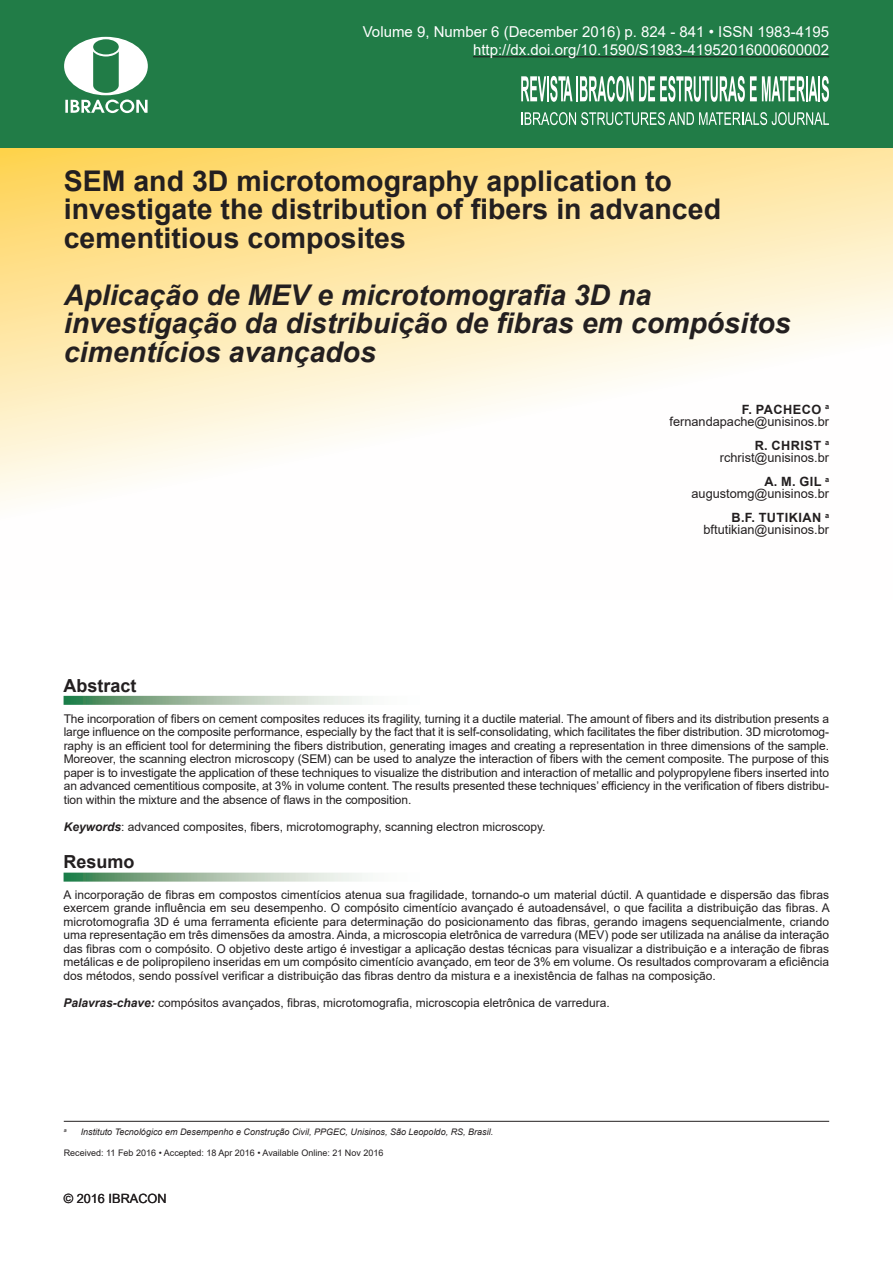
<style>
.page{position:relative;width:893px;height:1263px;background:#fff}
.page>*{position:absolute;margin:0;border:0;box-sizing:border-box;transform-origin:0 0}
.t1{font:700 28.5px/28.5px "Arial";color:#231f20}
.t2{font:italic 700 28.5px/28.5px "Arial";color:#231f20}
.t3{font:700 18px "Arial";color:#231f20}
.t4{font:15px/18px "Arial";color:#fff;text-align:right}
.t5{font:12.75px/12px "Arial";color:#231f20;text-align:right}
.t6{font:12px/13.5px "Arial";color:#231f20;text-align:justify}
.t7{font:italic 9px "Arial";color:#231f20}
.t8{font:9px "Arial";color:#231f20}
.t9{font:italic 5.25px "Arial";color:#231f20}
.s1{font-weight:700}
.s2{font-weight:700;font-style:italic}
</style>
<div class="page">
<svg style="left:0;top:148px;width:893px;height:355px"></svg>
<div style="left:0;top:0;width:893px;height:148px;background:#217c47"></div>
<svg style="left:64px;top:37px;width:84px;height:76px"></svg>
<svg style="left:521px;top:76px;width:51px;height:26px"></svg>
<hr style="left:576px;top:76px;width:2px;height:25px;background:#fff">
<svg style="left:580px;top:76px;width:249px;height:26px"></svg>
<svg style="left:521px;top:112px;width:308px;height:13px"></svg>
<hr style="left:473px;top:56px;width:356px;height:1px;background:#231f20">
<hr style="left:64px;top:1121px;width:765px;height:1px;background:#231f20">
<svg style="left:64px;top:696px;width:299px;height:9px;background:#a3c0a8"></svg>
<svg style="left:64px;top:873px;width:299px;height:9px;background:#a6c1aa"></svg>
<p class="t4" style="left:363px;top:23px;width:468px">Volume 9, Number 6 (December 2016) p. 824 - 841 • ISSN 1983-4195 http://dx.doi.org/10.1590/S1983-41952016000600002</p>
<h1 class="t1" style="left:64px;top:167px;width:659px">SEM and 3D microtomography application to investigate the distribution of fibers in advanced cementitious composites</h1>
<h1 class="t2" style="left:64px;top:281px;width:728px">Aplicação de MEV e microtomografia 3D na investigação da distribuição de fibras em compósitos cimentícios avançados</h1>
<h2 class="t3" style="left:64px;top:672px;width:75px">Abstract</h2>
<p class="t5" style="left:669px;top:403px;width:161px"><span class="s1">F. PACHECO</span> <sup>a </sup>fernandapache@unisinos.br</p>
<p class="t5" style="left:720px;top:439px;width:111px"><span class="s1">R. CHRIST</span> <sup>a </sup>rchrist@unisinos.br</p>
<p class="t5" style="left:691px;top:475px;width:139px"><span class="s1">A. M. GIL</span> <sup>a </sup>augustomg@unisinos.br</p>
<p class="t5" style="left:704px;top:511px;width:127px"><span class="s1">B.F. TUTIKIAN</span> <sup>a </sup>bftutikian@unisinos.br</p>
<p class="t6" style="left:64px;top:712px;width:767px">The incorporation of fibers on cement composites reduces its fragility, turning it a ductile material. The amount of fibers and its distribution presents a large influence on the composite performance, especially by the fact that it is self-consolidating, which facilitates the fiber distribution. 3D microtomog&shy;raphy is an efficient tool for determining the fibers distribution, generating images and creating a representation in three dimensions of the sample.<br>Moreover, the scanning electron microscopy (SEM) can be used to analyze the interaction of fibers with the cement composite. The purpose of this paper is to investigate the application of these techniques to visualize the distribution and interaction of metallic and polypropylene fibers inserted into an advanced cementitious composite, at 3% in volume content. The results presented these techniques’ efficiency in the verification of fibers distribu&shy;tion within the mixture and the absence of flaws in the composition.</p>
<p class="t6" style="left:64px;top:820px;width:483px"><span class="s2">Keywords</span>: advanced composites, fibers, microtomography, scanning electron microscopy.</p>
<h2 class="t3" style="left:64px;top:849px;width:73px">Resumo</h2>
<p class="t6" style="left:64px;top:888px;width:768px">A incorporação de fibras em compostos cimentícios atenua sua fragilidade, tornando-o um material dúctil. A quantidade e dispersão das fibras exercem grande influência em seu desempenho. O compósito cimentício avançado é autoadensável, o que facilita a distribuição das fibras. A microtomografia 3D é uma ferramenta eficiente para determinação do posicionamento das fibras, gerando imagens sequencialmente, criando uma representação em três dimensões da amostra. Ainda, a microscopia eletrônica de varredura (MEV) pode ser utilizada na análise da interação das fibras com o compósito. O objetivo deste artigo é investigar a aplicação destas técnicas para visualizar a distribuição e a interação de fibras metálicas e de polipropileno inseridas em um compósito cimentício avançado, em teor de 3% em volume. Os resultados comprovaram a eficiência dos métodos, sendo possível verificar a distribuição das fibras dentro da mistura e a inexistência de falhas na composição.</p>
<p class="t6" style="left:64px;top:996px;width:548px"><span class="s2">Palavras-chave:</span> compósitos avançados, fibras, microtomografia, microscopia eletrônica de varredura.</p>
<p class="t9" style="left:64px;top:1126px;width:4px">a</p>
<p class="t7" style="left:81px;top:1126px;width:414px">Instituto Tecnológico em Desempenho e Construção Civil, PPGEC, Unisinos, São Leopoldo, RS, Brasil.</p>
<p class="t8" style="left:64px;top:1146px;width:321px">Received: 11 Feb 2016 • Accepted: 18 Apr 2016 • Available Online: 21 Nov 2016</p>
<p class="t5" style="left:64px;top:1192px;width:104px">© 2016 IBRACON</p>
</div>
